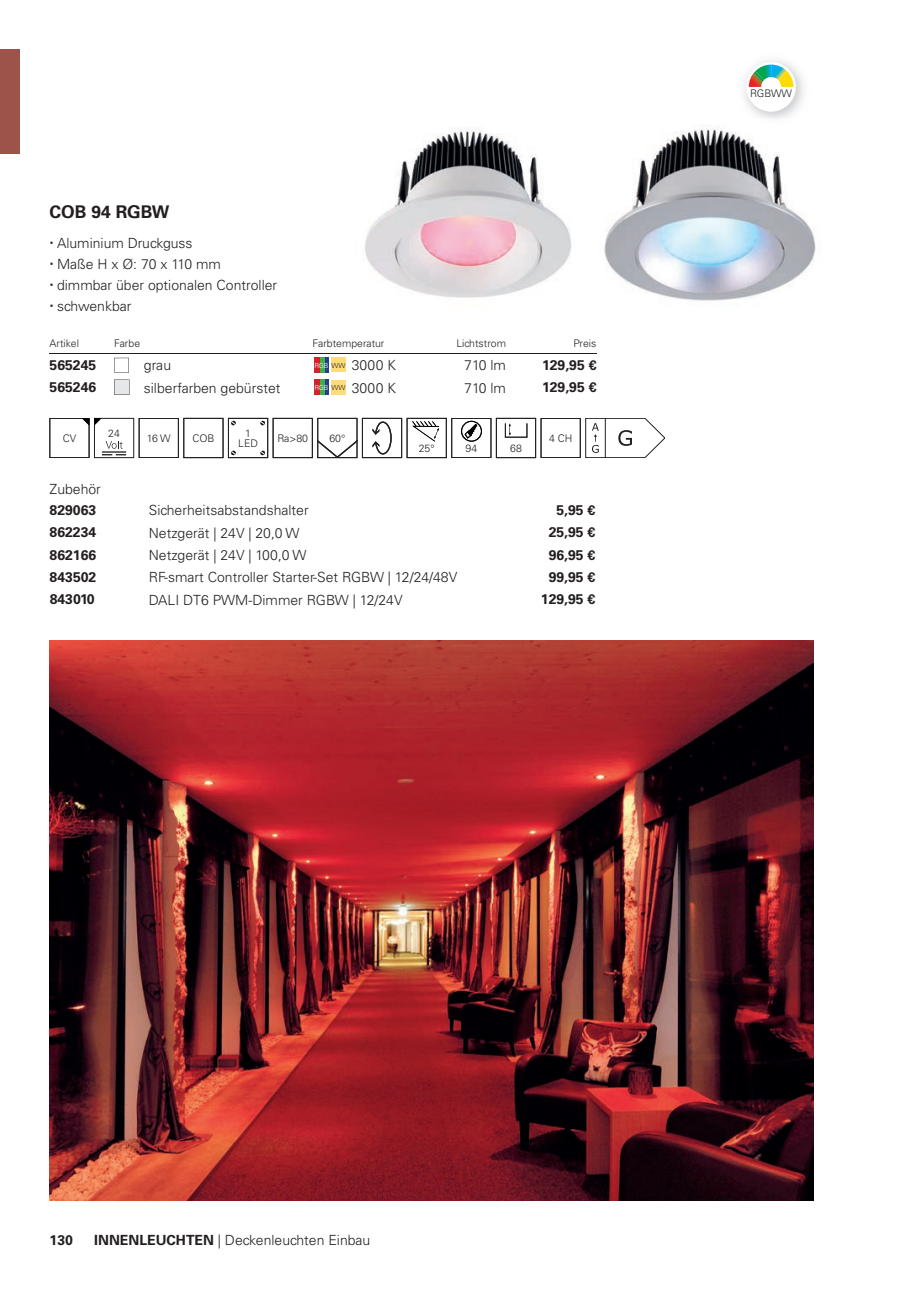
<style>
.page{position:relative;width:903px;height:1290px;background:#fff}
.page>*{position:absolute;margin:0;border:0;box-sizing:border-box;transform-origin:0 0}
.t1{font:700 17.5px "Univers";color:#231f20}
.t2{font:300 14px/21px "Univers";color:#231f20}
.t3{font:700 14px "Univers";color:#231f20}
.t4{font:300 10.5px/9.6px "Univers";color:#231f20;text-align:center}
.s1{font-weight:700}
</style>
<div class="page">
<div style="left:0;top:50px;width:20px;height:104px;background:#9d5349"></div>
<img style="left:365px;top:127px;width:206px;height:171px">
<img style="left:604px;top:125px;width:212px;height:176px">
<img style="left:50px;top:640px;width:764px;height:560px">
<img style="left:734px;top:60px;width:80px;height:69px">
<div style="left:746px;top:62px;width:50px;height:50px;background:#fff;border-radius:50%"></div>
<svg style="left:749px;top:65px;width:44px;height:22px"></svg>
<svg style="left:592px;top:423px;width:7px;height:30px"></svg>
<div style="left:585px;top:418px;width:20px;height:40px;border:1px solid #231f20"></div>
<svg style="left:605px;top:418px;width:60px;height:40px"></svg>
<div style="left:50px;top:418px;width:39px;height:40px;border:1px solid #231f20"></div>
<div style="left:94px;top:418px;width:40px;height:40px;border:1px solid #231f20"></div>
<svg style="left:82px;top:418px;width:20px;height:8px"></svg>
<svg style="left:102px;top:441px;width:24px;height:14px"></svg>
<div style="left:139px;top:418px;width:40px;height:40px;border:1px solid #231f20"></div>
<div style="left:184px;top:418px;width:39px;height:40px;border:1px solid #231f20"></div>
<div style="left:228px;top:418px;width:40px;height:40px;border:1px solid #231f20"></div>
<svg style="left:231px;top:421px;width:5px;height:5px"></svg>
<svg style="left:260px;top:421px;width:5px;height:5px"></svg>
<svg style="left:231px;top:450px;width:5px;height:5px"></svg>
<svg style="left:260px;top:450px;width:5px;height:5px"></svg>
<div style="left:273px;top:418px;width:40px;height:40px;border:1px solid #231f20"></div>
<div style="left:317px;top:418px;width:40px;height:40px;border:1px solid #231f20"></div>
<svg style="left:317px;top:439px;width:40px;height:19px"></svg>
<div style="left:362px;top:418px;width:40px;height:40px;border:1px solid #231f20"></div>
<svg style="left:372px;top:421px;width:20px;height:34px"></svg>
<div style="left:407px;top:418px;width:39px;height:40px;border:1px solid #231f20"></div>
<svg style="left:412px;top:421px;width:27px;height:21px"></svg>
<div style="left:451px;top:418px;width:40px;height:40px;border:1px solid #231f20"></div>
<svg style="left:465px;top:424px;width:12px;height:15px"></svg>
<div style="left:461px;top:421px;width:21px;height:21px;border:1px solid #000001;border-radius:50%"></div>
<div style="left:496px;top:418px;width:40px;height:40px;border:1px solid #231f20"></div>
<svg style="left:509px;top:425px;width:2px;height:11px"></svg>
<div style="left:505px;top:423px;width:22px;height:15px;border:1px solid #231f20"></div>
<div style="left:541px;top:418px;width:39px;height:40px;border:1px solid #231f20"></div>
<hr style="left:50px;top:353px;width:59px;height:1px;background:#231f20">
<hr style="left:134px;top:353px;width:179px;height:1px;background:#231f20">
<hr style="left:313px;top:353px;width:34px;height:1px;background:#231f20">
<hr style="left:347px;top:353px;width:90px;height:1px;background:#231f20">
<hr style="left:437px;top:353px;width:69px;height:1px;background:#231f20">
<svg style="left:506px;top:353px;width:21px;height:1px"></svg>
<hr style="left:527px;top:353px;width:69px;height:1px;background:#231f20">
<svg style="left:109px;top:353px;width:25px;height:20px"></svg>
<svg style="left:314px;top:357px;width:15px;height:15px"></svg>
<div style="left:331px;top:357px;width:15px;height:15px;background:#ffdb7a"></div>
<svg style="left:114px;top:379px;width:15px;height:16px"></svg>
<svg style="left:314px;top:380px;width:15px;height:15px"></svg>
<div style="left:331px;top:380px;width:15px;height:15px;background:#ffdb7a"></div>
<p class="t1" style="left:50px;top:201px;width:121px">COB 94 RGBW</p>
<p class="t2" style="left:57px;top:233px;width:222px">Aluminium Druckguss<br>Maße H x Ø: 70 x 110 mm dimmbar über optionalen Controller schwenkbar</p>
<p class="t4" style="left:50px;top:338px;width:31px">Artikel</p>
<p class="t4" style="left:114px;top:338px;width:28px">Farbe</p>
<p class="t4" style="left:313px;top:338px;width:73px">Farbtemperatur</p>
<p class="t4" style="left:456px;top:338px;width:51px">Lichtstrom</p>
<p class="t4" style="left:573px;top:338px;width:25px">Preis</p>
<p class="t3" style="left:50px;top:357px;width:48px">565245</p>
<p class="t2" style="left:144px;top:355px;width:29px">grau</p>
<p class="t2" style="left:314px;top:355px;width:83px"><sup>RGB</sup> <sup>WW</sup> 3000 K</p>
<p class="t2" style="left:464px;top:355px;width:43px">710 lm</p>
<p class="t3" style="left:542px;top:357px;width:56px">129,95 €</p>
<p class="t3" style="left:50px;top:379px;width:48px">565246</p>
<p class="t2" style="left:144px;top:377px;width:138px">silberfarben gebürstet</p>
<p class="t2" style="left:314px;top:377px;width:83px"><sup>RGB</sup> <sup>WW</sup> 3000 K</p>
<p class="t2" style="left:464px;top:377px;width:43px">710 lm</p>
<p class="t3" style="left:542px;top:379px;width:56px">129,95 €</p>
<p class="t4" style="left:63px;top:434px;width:15px">CV</p>
<p class="t4" style="left:108px;top:429px;width:13px">24</p>
<p class="t4" style="left:147px;top:434px;width:25px">16 W</p>
<p class="t4" style="left:192px;top:434px;width:24px">COB</p>
<p class="t4" style="left:238px;top:429px;width:21px">1<br>LED</p>
<p class="t4" style="left:277px;top:434px;width:32px">Ra&gt;80</p>
<p class="t4" style="left:329px;top:434px;width:17px">60°</p>
<p class="t4" style="left:419px;top:443px;width:17px">25°</p>
<p class="t4" style="left:465px;top:443px;width:13px">94</p>
<p class="t4" style="left:510px;top:443px;width:13px">68</p>
<p class="t4" style="left:549px;top:434px;width:25px">4 CH</p>
<p class="t2" style="left:50px;top:478px;width:53px">Zubehör</p>
<p class="t3" style="left:50px;top:502px;width:48px">829063</p>
<p class="t2" style="left:149px;top:500px;width:161px">Sicherheitsabstandshalter</p>
<p class="t3" style="left:556px;top:502px;width:40px">5,95 €</p>
<p class="t3" style="left:50px;top:524px;width:48px">862234</p>
<p class="t2" style="left:149px;top:522px;width:152px">Netzgerät | 24V | 20,0 W</p>
<p class="t3" style="left:549px;top:524px;width:48px">25,95 €</p>
<p class="t3" style="left:50px;top:546px;width:48px">862166</p>
<p class="t2" style="left:149px;top:544px;width:159px">Netzgerät | 24V | 100,0 W</p>
<p class="t3" style="left:549px;top:546px;width:48px">96,95 €</p>
<p class="t3" style="left:50px;top:569px;width:48px">843502</p>
<p class="t2" style="left:149px;top:567px;width:310px">RF-smart Controller Starter-Set RGBW | 12/24/48V</p>
<p class="t3" style="left:549px;top:569px;width:48px">99,95 €</p>
<p class="t3" style="left:50px;top:591px;width:47px">843010</p>
<p class="t2" style="left:149px;top:589px;width:255px">DALI DT6 PWM-Dimmer RGBW | 12/24V</p>
<p class="t3" style="left:541px;top:591px;width:56px">129,95 €</p>
<p class="t4" style="left:750px;top:89px;width:43px">RGBWW</p>
<p class="t3" style="left:50px;top:1232px;width:25px">130</p>
<p class="t2" style="left:94px;top:1229px;width:278px"><span class="s1">INNENLEUCHTEN</span> | Deckenleuchten Einbau</p>
</div>
